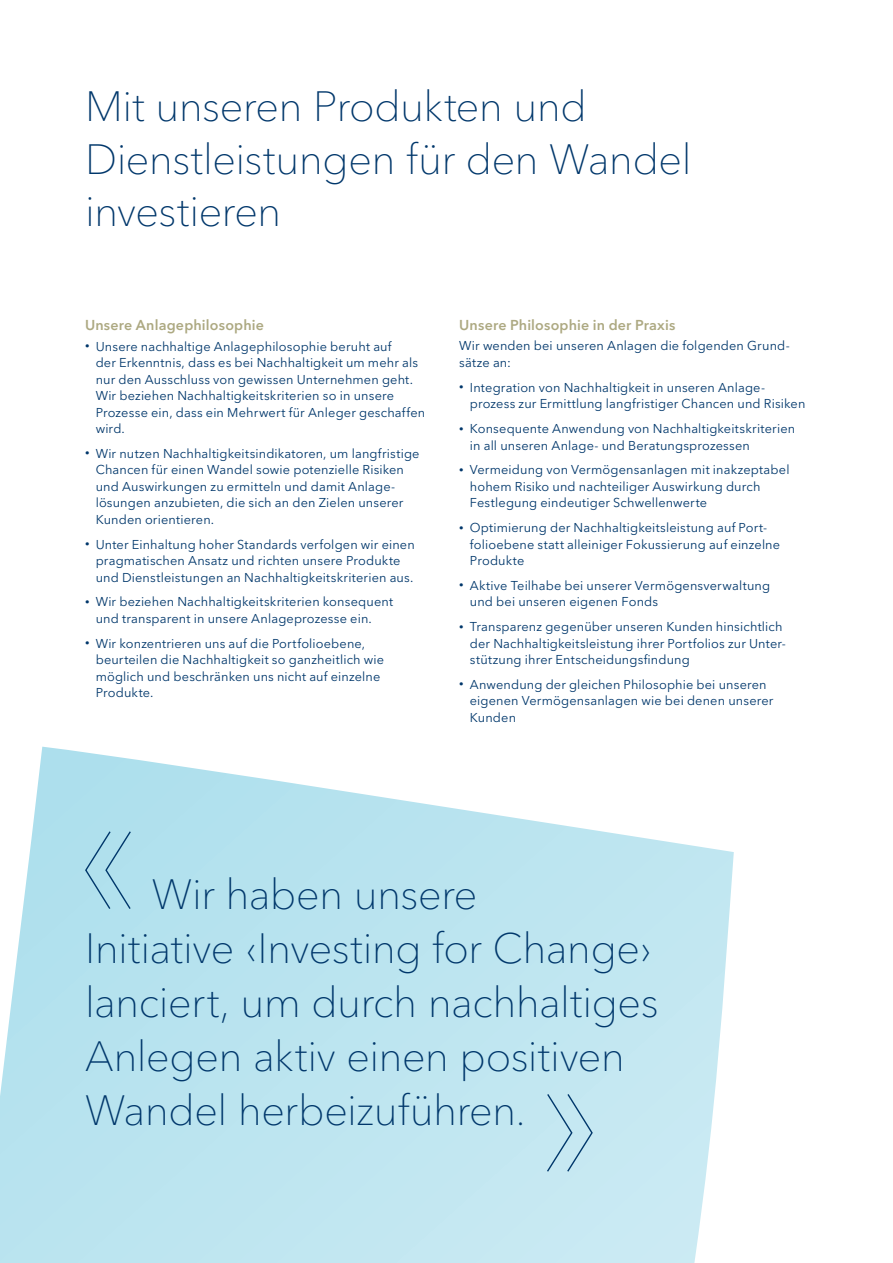
<style>
.page{position:relative;width:893px;height:1263px;background:#fff}
.page>*{position:absolute;margin:0;border:0;box-sizing:border-box;transform-origin:0 0}
.t1{font:100 42px/54px "VP Next";letter-spacing:-.015em;color:#00376b}
.t2{font:600 14.25px "VP Next";letter-spacing:.01em;color:#ada982}
.t3{font:12.75px/16.5px "VP Next";letter-spacing:.01em;color:#00376b}
.s1{font-size:8.85px}
</style>
<div class="page">
<svg style="left:0;top:747px;width:734px;height:516px;background:#c4e8f1"></svg>
<svg style="left:84px;top:830px;width:48px;height:80px;background:#a4d5e4"></svg>
<svg style="left:546px;top:1093px;width:48px;height:79px;background:#b7dbe8"></svg>
<h1 class="t1" style="left:85px;top:80px;width:608px;line-height:52.5px">Mit unseren Produkten und<br>Dienstleistungen für den Wandel investieren</h1>
<p class="t2" style="left:85px;top:316px;width:180px">Unsere Anlagephilosophie</p>
<p class="t3" style="left:96px;top:338px;width:331px;text-indent:-11px"><span class="s1">•</span> Unsere nachhaltige Anlagephilosophie beruht auf<br>der Erkenntnis, dass es bei Nachhaltigkeit um mehr als nur den Ausschluss von gewissen Unternehmen geht.<br>Wir beziehen Nachhaltigkeitskriterien so in unsere Prozesse ein, dass ein Mehrwert für Anleger geschaffen wird.</p>
<p class="t3" style="left:96px;top:445px;width:325px;text-indent:-11px"><span class="s1">•</span> Wir nutzen Nachhaltigkeitsindikatoren, um langfristige Chancen für einen Wandel sowie potenzielle Risiken und Auswirkungen zu ermitteln und damit Anlage&shy;lösungen anzubieten, die sich an den Zielen unserer Kunden orientieren.</p>
<p class="t3" style="left:96px;top:536px;width:321px;text-indent:-11px"><span class="s1">•</span> Unter Einhaltung hoher Standards verfolgen wir einen pragmatischen Ansatz und richten unsere Produkte und Dienstleistungen an Nachhaltigkeitskriterien aus.</p>
<p class="t3" style="left:96px;top:594px;width:299px;text-indent:-11px"><span class="s1">•</span> Wir beziehen Nachhaltigkeitskriterien konsequent und transparent in unsere Anlageprozesse ein.</p>
<p class="t3" style="left:96px;top:635px;width:290px;text-indent:-11px"><span class="s1">•</span> Wir konzentrieren uns auf die Portfolioebene, beurteilen die Nachhaltigkeit so ganzheitlich wie möglich und beschränken uns nicht auf einzelne Produkte.</p>
<p class="t2" style="left:459px;top:316px;width:218px">Unsere Philosophie in der Praxis</p>
<p class="t3" style="left:459px;top:338px;width:331px">Wir wenden bei unseren Anlagen die folgenden Grund&shy;sätze an:</p>
<p class="t3" style="left:470px;top:379px;width:337px;text-indent:-11px"><span class="s1">•</span> Integration von Nachhaltigkeit in unseren Anlage&shy;prozess zur Ermittlung langfristiger Chancen und Risiken</p>
<p class="t3" style="left:470px;top:420px;width:327px;text-indent:-11px"><span class="s1">•</span> Konsequente Anwendung von Nachhaltigkeitskriterien in all unseren Anlage- und Beratungsprozessen</p>
<p class="t3" style="left:470px;top:462px;width:321px;text-indent:-11px"><span class="s1">•</span> Vermeidung von Vermögensanlagen mit inakzeptabel hohem Risiko und nachteiliger Auswirkung durch<br>Festlegung eindeutiger Schwellenwerte</p>
<p class="t3" style="left:470px;top:519px;width:312px;text-indent:-11px"><span class="s1">•</span> Optimierung der Nachhaltigkeitsleistung auf Port&shy;folioebene statt alleiniger Fokussierung auf einzelne<br>Produkte</p>
<p class="t3" style="left:470px;top:577px;width:302px;text-indent:-11px"><span class="s1">•</span> Aktive Teilhabe bei unserer Vermögensverwaltung und bei unseren eigenen Fonds</p>
<p class="t3" style="left:470px;top:618px;width:317px;text-indent:-11px"><span class="s1">•</span> Transparenz gegenüber unseren Kunden hinsichtlich der Nachhaltigkeitsleistung ihrer Portfolios zur Unter&shy;stützung ihrer Entscheidungsfindung</p>
<p class="t3" style="left:470px;top:676px;width:305px;text-indent:-11px"><span class="s1">•</span> Anwendung der gleichen Philosophie bei unseren eigenen Vermögensanlagen wie bei denen unserer<br>Kunden</p>
<h1 class="t1" style="left:85px;top:867px;width:575px;text-indent:67px">Wir haben unsere<br>Initiative ‹Investing for Change› lanciert, um durch nachhaltiges<br>Anlegen aktiv einen positiven<br>Wandel herbeizuführen.</h1>
</div>
